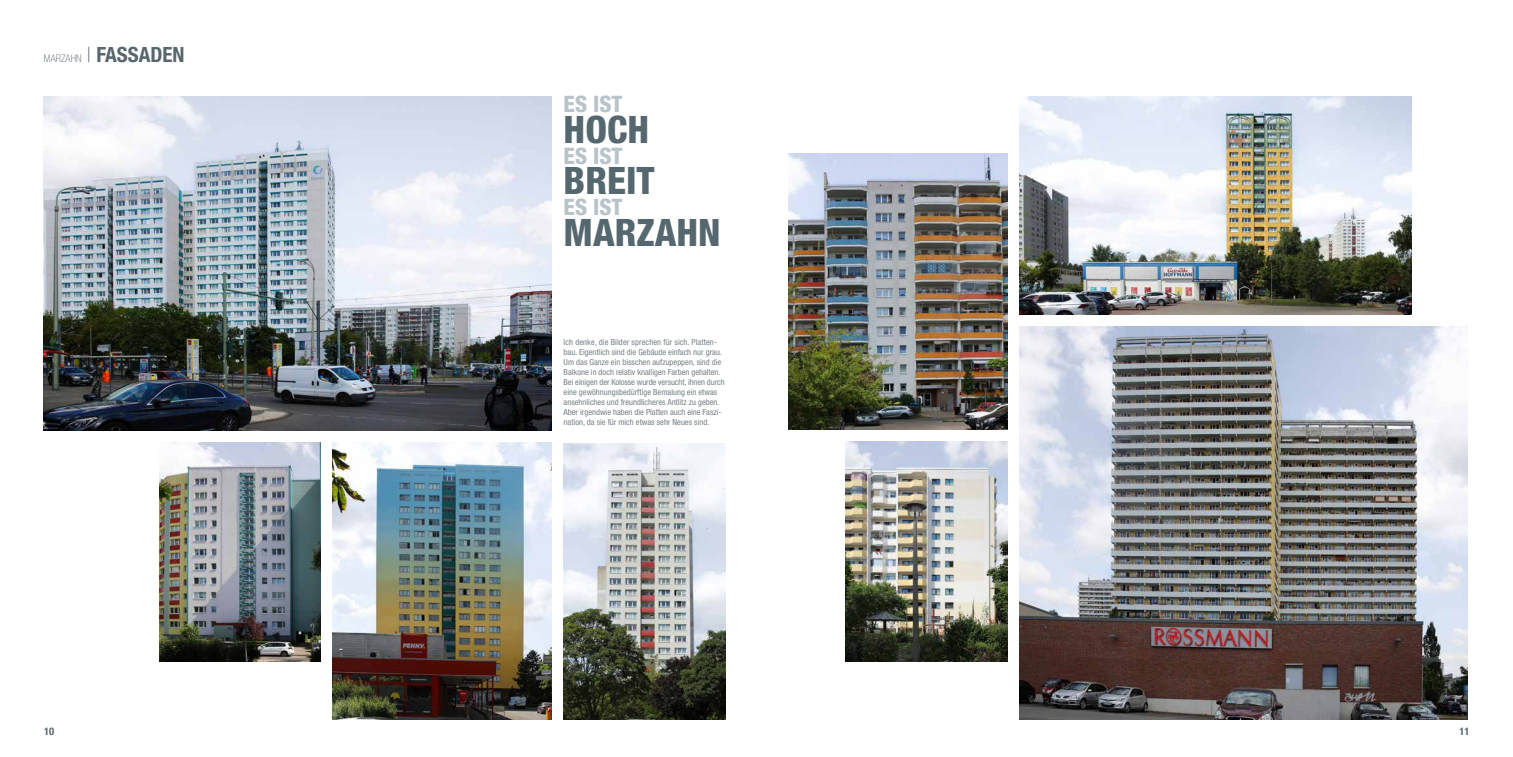
<style>
.page{position:relative;width:1513px;height:757px;background:#fff}
.page>*{position:absolute;margin:0;border:0;box-sizing:border-box;transform-origin:0 0}
.t1{font:800 condensed 37.8px "Helvetica Neue LT Pro";color:#55676f}
.t2{font:800 condensed 22.75px "Helvetica Neue LT Pro";color:#b8c3ca}
.t3{font:700 condensed 21px "Helvetica Neue LT Pro";color:#58666d}
.t4{font:700 condensed 10.5px "Helvetica Neue LT Pro";color:#58666d}
.t5{font:condensed 8.31px/10px "Helvetica Neue LT Pro";color:#778186}
.s1{font-weight:100;font-size:10.5px}
.s2{font-weight:100}
</style>
<div class="page">
<img style="left:1019px;top:96px;width:392px;height:218px">
<img style="left:564px;top:443px;width:161px;height:276px">
<img style="left:1019px;top:326px;width:449px;height:393px">
<img style="left:788px;top:153px;width:219px;height:276px">
<img style="left:333px;top:442px;width:219px;height:277px">
<img style="left:44px;top:96px;width:508px;height:334px">
<img style="left:846px;top:442px;width:161px;height:220px">
<img style="left:159px;top:442px;width:161px;height:220px">
<h3 class="t3" style="left:44px;top:42px;width:142px"><span class="s1">MARZAHN</span> <span class="s2">|</span> FASSADEN</h3>
<h2 class="t2" style="left:564px;top:90px;width:60px">ES IST</h2>
<h1 class="t1" style="left:564px;top:106px;width:87px">HOCH</h1>
<h2 class="t2" style="left:564px;top:142px;width:60px">ES IST</h2>
<h1 class="t1" style="left:564px;top:157px;width:93px">BREIT</h1>
<h2 class="t2" style="left:564px;top:193px;width:60px">ES IST</h2>
<h1 class="t1" style="left:564px;top:209px;width:158px">MARZAHN</h1>
<p class="t5" style="left:564px;top:337px;width:162px">Ich denke, die Bilder sprechen für sich. Platten&shy;bau. Eigentlich sind die Gebäude einfach nur grau.<br>Um das Ganze ein bisschen aufzupeppen, sind die Balkone in doch relativ knalligen Farben gehalten.<br>Bei einigen der Kolosse wurde versucht, ihnen durch eine gewöhnungsbedürftige Bemalung ein etwas ansehnliches und freundlicheres Antlitz zu geben.<br>Aber irgendwie haben die Platten auch eine Faszi&shy;nation, da sie für mich etwas sehr Neues sind.</p>
<p class="t4" style="left:44px;top:725px;width:12px">10</p>
<p class="t4" style="left:1460px;top:725px;width:12px">11</p>
</div>
